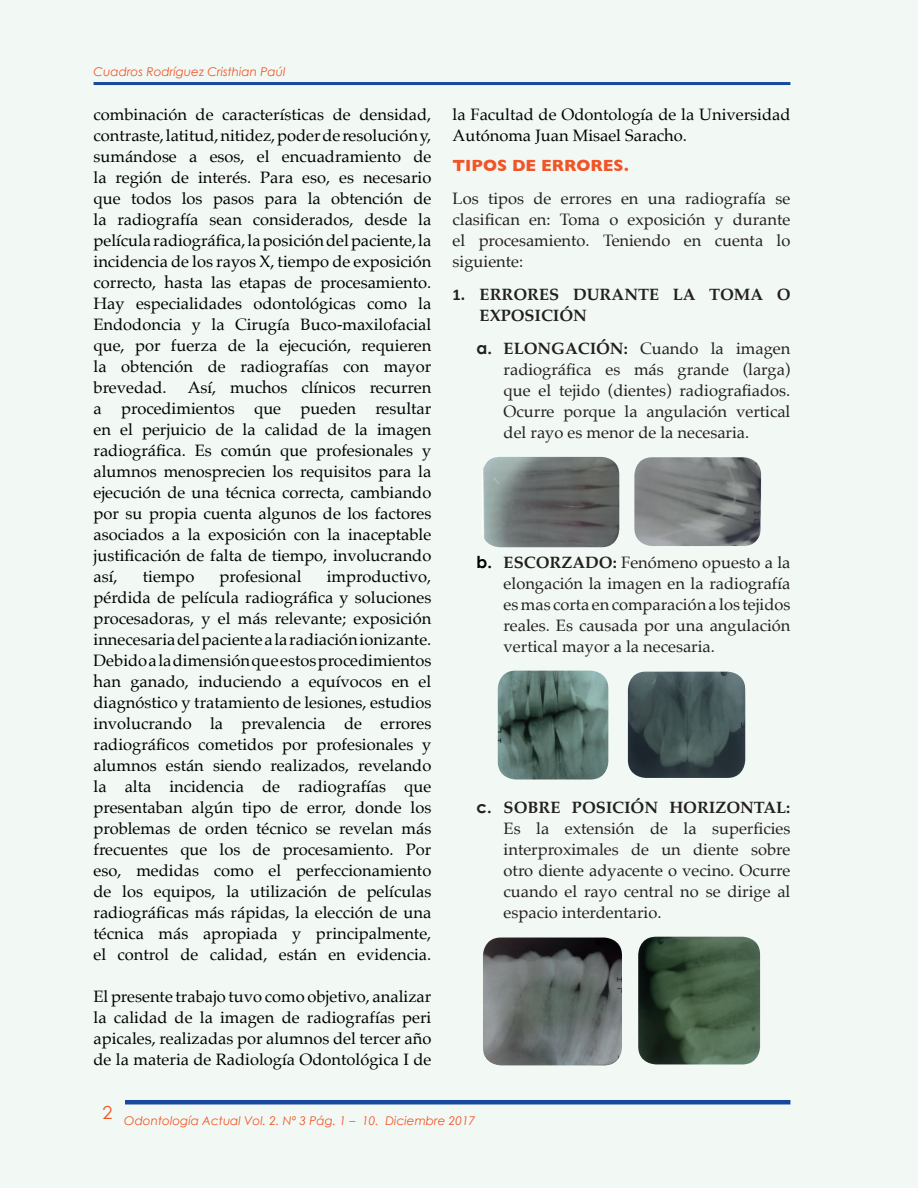
<style>
.page{position:relative;width:918px;height:1188px;background:#fff}
.page>*{position:absolute;margin:0;border:0;box-sizing:border-box;transform-origin:0 0}
.t1{font:16.5px/21px "Palatino";color:#000001;text-align:justify}
.t2{font:16.5px/21px "Palatino";color:#231f20;text-align:justify}
.t3{font:700 16.5px/21px "Palatino";color:#231f20}
.t4{font:700 16.5px "Gill Sans";color:#f15427}
.t5{font:italic 12px "Century Gothic";color:#f15427}
.s1{font-family:"Calibri"}
.s2{font-family:"Century Gothic";font-weight:700}
.s3{font-weight:700}
.s4{font-family:"Century Gothic";font-weight:700;color:#000001}
</style>
<div class="page">
<hr style="left:125px;top:1100px;width:665px;height:4px;background:#19489d">
<hr style="left:94px;top:82px;width:696px;height:3px;background:#19489d">
<img style="left:482px;top:457px;width:137px;height:90px">
<img style="left:634px;top:457px;width:127px;height:89px">
<img style="left:628px;top:672px;width:117px;height:106px">
<img style="left:498px;top:671px;width:110px;height:109px">
<img style="left:638px;top:937px;width:122px;height:127px">
<img style="left:483px;top:938px;width:139px;height:127px">
<p class="t5" style="left:94px;top:64px;width:193px">Cuadros Rodríguez Cristhian Paúl</p>
<p class="t1" style="left:94px;top:105px;width:339px">combinación de características de densidad, contraste, latitud, nitidez, poder de resolucióny, sumándose a esos, el encuadramiento de la región de interés. Para eso, es necesario que todos los pasos para la obtención de la radiografía sean considerados, desde la película radiográfica, la posición del paciente, la incidencia de los rayos X, tiempo de exposición correcto, hasta las etapas de procesamiento.<br>Hay especialidades odontológicas como la Endodoncia y la Cirugía Buco-maxilofacial que, por fuerza de la ejecución, requieren la obtención de radiografías con mayor brevedad.</p>
<p class="t1" style="left:94px;top:378px;width:339px;text-indent:94px">Así, muchos clínicos recurren a procedimientos que pueden resultar en el perjuicio de la calidad de la imagen radiográfica. Es común que profesionales y alumnos menosprecien los requisitos para la ejecución de una técnica correcta, cambiando por su propia cuenta algunos de los factores asociados a la exposición con la inaceptable justificación de falta de tiempo, involucrando así,</p>
<p class="t1" style="left:143px;top:567px;width:53px">tiempo</p>
<p class="t1" style="left:220px;top:567px;width:84px">profesional</p>
<p class="t1" style="left:94px;top:567px;width:339px;text-indent:233px">improductivo, pérdida de película radiográfica y soluciones procesadoras, y el más relevante; exposición innecesaria del paciente a la radiación ionizante.<br>Debido a la dimensión que estos procedimientos han ganado, induciendo a equívocos en el diagnóstico y tratamiento de lesiones, estudios involucrando la prevalencia de errores radiográficos cometidos por profesionales y alumnos están siendo realizados, revelando la alta incidencia de radiografías que presentaban algún tipo de error, donde los problemas de orden técnico se revelan más frecuentes que los de procesamiento. Por eso, medidas como el perfeccionamiento de los equipos, la utilización de películas radiográficas más rápidas, la elección de una técnica más apropiada y principalmente, el control de calidad, están en evidencia.</p>
<p class="t1" style="left:94px;top:987px;width:339px">El presente trabajo tuvo como objetivo, analizar la calidad de la imagen de radiografías peri apicales, realizadas por alumnos del tercer año de la materia de Radiología Odontológica I de</p>
<p class="t1" style="left:453px;top:105px;width:339px">la Facultad de Odontología de la Universidad<br>Autónoma Juan Misael Saracho.</p>
<p class="t4" style="left:453px;top:156px;width:178px">TIPOS DE ERRORES.</p>
<p class="t2" style="left:453px;top:189px;width:339px">Los tipos de errores en una radiografía se clasifican en: Toma o exposición y durante el procesamiento. Teniendo en cuenta lo siguiente:</p>
<p class="t3" style="left:480px;top:285px;width:312px;text-indent:-27px"><span class="s1">1.</span> ERRORES DURANTE LA TOMA O<br>EXPOSICIÓN</p>
<p class="t2" style="left:504px;top:339px;width:288px;text-indent:-27px"><span class="s2">a.</span> <span class="s3">ELONGACIÓN:</span> Cuando la imagen radiográfica es más grande (larga) que el tejido (dientes) radiografiados.<br>Ocurre porque la angulación vertical del rayo es menor de la necesaria.</p>
<p class="t2" style="left:504px;top:553px;width:288px;text-indent:-27px"><span class="s4">b.</span> <span class="s3">ESCORZADO:</span> Fenómeno opuesto a la elongación la imagen en la radiografía es mas corta en comparación a los tejidos reales. Es causada por una angulación vertical mayor a la necesaria.</p>
<p class="t2" style="left:504px;top:798px;width:288px;text-indent:-27px"><span class="s2">c.</span> <span class="s3">SOBRE POSICIÓN HORIZONTAL:<br></span>Es la extensión de la superficies interproximales de un diente sobre otro diente adyacente o vecino. Ocurre cuando el rayo central no se dirige al espacio interdentario.</p>
<p class="t5" style="left:102px;top:1113px;width:375px"><sup>2</sup> Odontología Actual Vol. 2. Nº 3 Pág. 1 – 10. Diciembre 2017</p>
</div>
